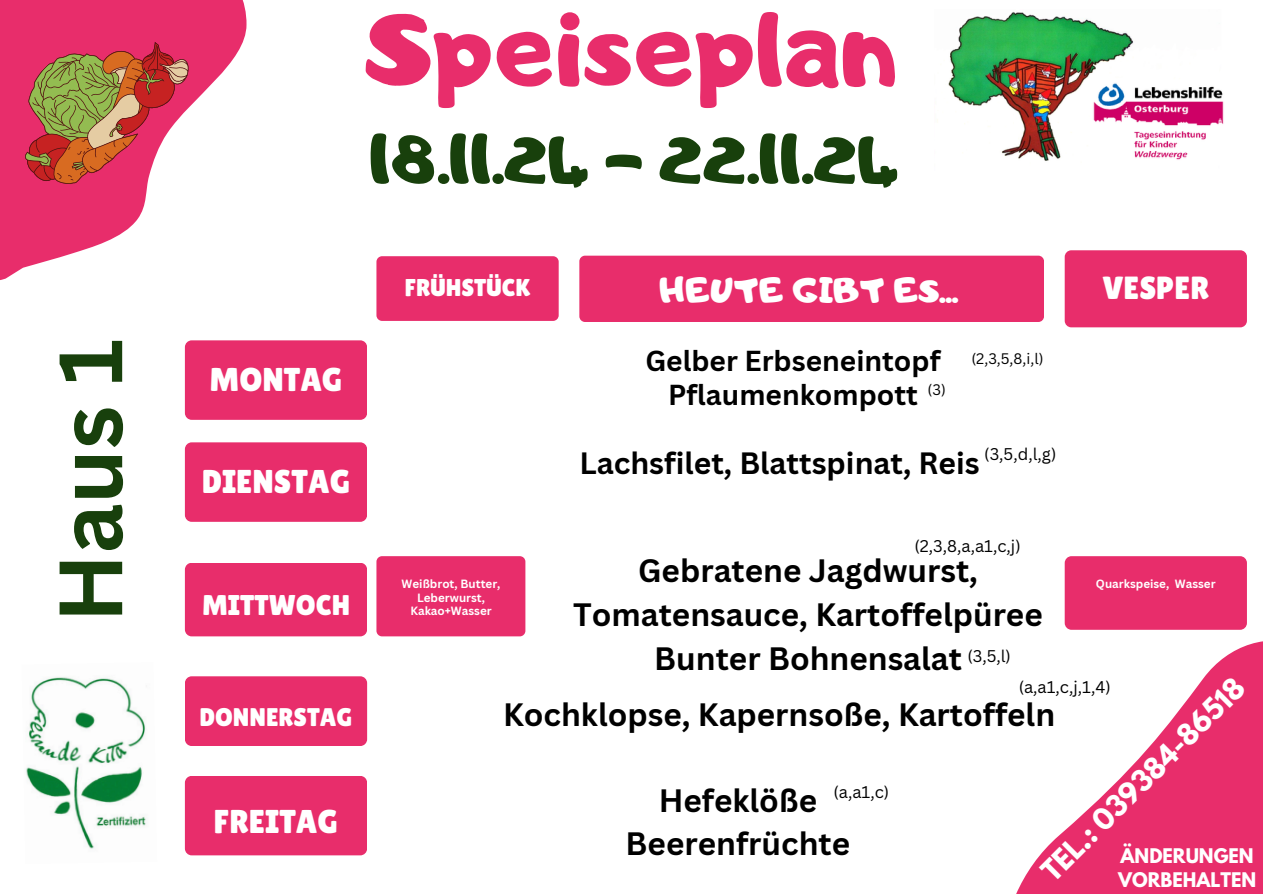
<style>
.page{position:relative;width:1263px;height:894px;background:#fff}
.page>*{position:absolute;margin:0;border:0;box-sizing:border-box;transform-origin:0 0}
.t1{font:108.75px "Adigiana Toybox";color:#e82d6b}
.t2{font:700 87.75px "Canva Sans";color:#18400c}
.t3{font:63.75px "Adigiana Toybox";color:#18400c}
.t4{font:33.9px "Adigiana Toybox";color:#fff}
.t5{font:33px "Lilita One";color:#fff}
.t6{font:31.95px "Lilita One";color:#fff}
.t7{font:700 31.5px/43.8px "Canva Sans";color:#000;text-align:center}
.t8{font:700 30px "Canva Sans";color:#000}
.t9{font:28.5px "Lilita One";color:#fff}
.t10{font:700 28.05px "Canva Sans";color:#000}
.t11{font:700 26.25px "League Spartan";color:#fff}
.t12{font:25.5px "Lilita One";color:#fff}
.t13{font:24.3px "Lilita One";color:#fff}
.t14{font:700 17.85px/24.3px "League Spartan";color:#fff}
.t15{font:16.5px "Canva Sans";color:#000}
.t16{font:14.85px "Canva Sans";color:#000}
.t17{font:700 11.7px/13.6px "Canva Sans";color:#fff;text-align:center}
</style>
<div class="page">
<svg style="left:0;top:0;width:247px;height:349px"></svg>
<svg style="left:0;top:0;width:200px;height:208px;background:#d55869"></svg>
<div style="left:185px;top:340px;width:182px;height:79px;background:#e82d6b;border-radius:7px"></div>
<div style="left:185px;top:442px;width:182px;height:79px;background:#e82d6b;border-radius:7px"></div>
<div style="left:185px;top:562px;width:182px;height:74px;background:#e82d6b;border-radius:7px"></div>
<div style="left:185px;top:676px;width:182px;height:69px;background:#e82d6b;border-radius:7px"></div>
<div style="left:185px;top:775px;width:182px;height:80px;background:#e82d6b;border-radius:7px"></div>
<div style="left:579px;top:255px;width:465px;height:67px;background:#e82d6b;border-radius:6px"></div>
<svg style="left:1016px;top:610px;width:247px;height:283px;fill:#e82d6b"></svg>
<img style="left:937px;top:12px;width:287px;height:149px">
<img style="left:26px;top:677px;width:121px;height:172px">
<div style="left:376px;top:256px;width:183px;height:65px;background:#e82d6b;border-radius:6px"></div>
<div style="left:1065px;top:250px;width:182px;height:77px;background:#e82d6b;border-radius:7px"></div>
<div style="left:376px;top:556px;width:149px;height:80px;background:#e82d6b;border-radius:6px"></div>
<div style="left:1065px;top:556px;width:182px;height:73px;background:#e82d6b;border-radius:7px"></div>
<p class="t2" style="left:28px;top:622px;width:285px;rotate:-90deg">Haus 1</p>
<p class="t1" style="left:366px;top:-25px;width:532px">Speiseplan</p>
<p class="t3" style="left:370px;top:118px;width:530px">18.11.24 - 22.11.24</p>
<h1 class="t5" style="left:210px;top:360px;width:134px">MONTAG</h1>
<p class="t5" style="left:202px;top:462px;width:150px">DIENSTAG</p>
<h3 class="t9" style="left:202px;top:589px;width:150px">MITTWOCH</h3>
<h4 class="t12" style="left:200px;top:702px;width:154px">DONNERSTAG</h4>
<h4 class="t5" style="left:214px;top:801px;width:126px">FREITAG</h4>
<p class="t13" style="left:405px;top:274px;width:127px">FRÜHSTÜCK</p>
<h4 class="t6" style="left:1102px;top:269px;width:108px">VESPER</h4>
<p class="t4" style="left:660px;top:268px;width:301px">HEUTE GIBT ES...</p>
<p class="t10" style="left:645px;top:340px;width:297px">Gelber Erbseneintopf</p>
<p class="t10" style="left:668px;top:375px;width:251px">Pflaumenkompott</p>
<p class="t16" style="left:928px;top:379px;width:20px">(3)</p>
<p class="t16" style="left:971px;top:348px;width:74px">(2,3,5,8,i,l)</p>
<h5 class="t8" style="left:579px;top:441px;width:402px">Lachsfilet, Blattspinat, Reis</h5>
<p class="t15" style="left:984px;top:442px;width:74px">(3,5,d,l,g)</p>
<h6 class="t15" style="left:914px;top:534px;width:108px">(2,3,8,a,a1,c,j)</h6>
<p class="t7" style="left:573px;top:547px;width:471px">Gebratene Jagdwurst,<br>Tomatensauce, Kartoffelpüree</p>
<p class="t7" style="left:654px;top:635px;width:309px">Bunter Bohnensalat</p>
<p class="t17" style="left:402px;top:576px;width:100px">Weißbrot, Butter,<br>Leberwurst,<br>Kakao+Wasser</p>
<p class="t17" style="left:1096px;top:576px;width:121px">Quarkspeise, Wasser</p>
<h5 class="t15" style="left:967px;top:644px;width:45px">(3,5,l)</h5>
<h2 class="t11" style="left:1037px;top:866px;width:274px;rotate:-45deg">TEL.: 039384-86518</h2>
<p class="t15" style="left:1019px;top:675px;width:94px">(a,a1,c,j,1,4)</p>
<p class="t7" style="left:503px;top:691px;width:553px">Kochklopse, Kapernsoße, Kartoffeln</p>
<p class="t15" style="left:833px;top:780px;width:57px">(a,a1,c)</p>
<p class="t7" style="left:626px;top:777px;width:226px">Hefeklöße<br>Beerenfrüchte</p>
<h4 class="t14" style="left:1118px;top:845px;width:140px">ÄNDERUNGEN<br>VORBEHALTEN</h4>
</div>
